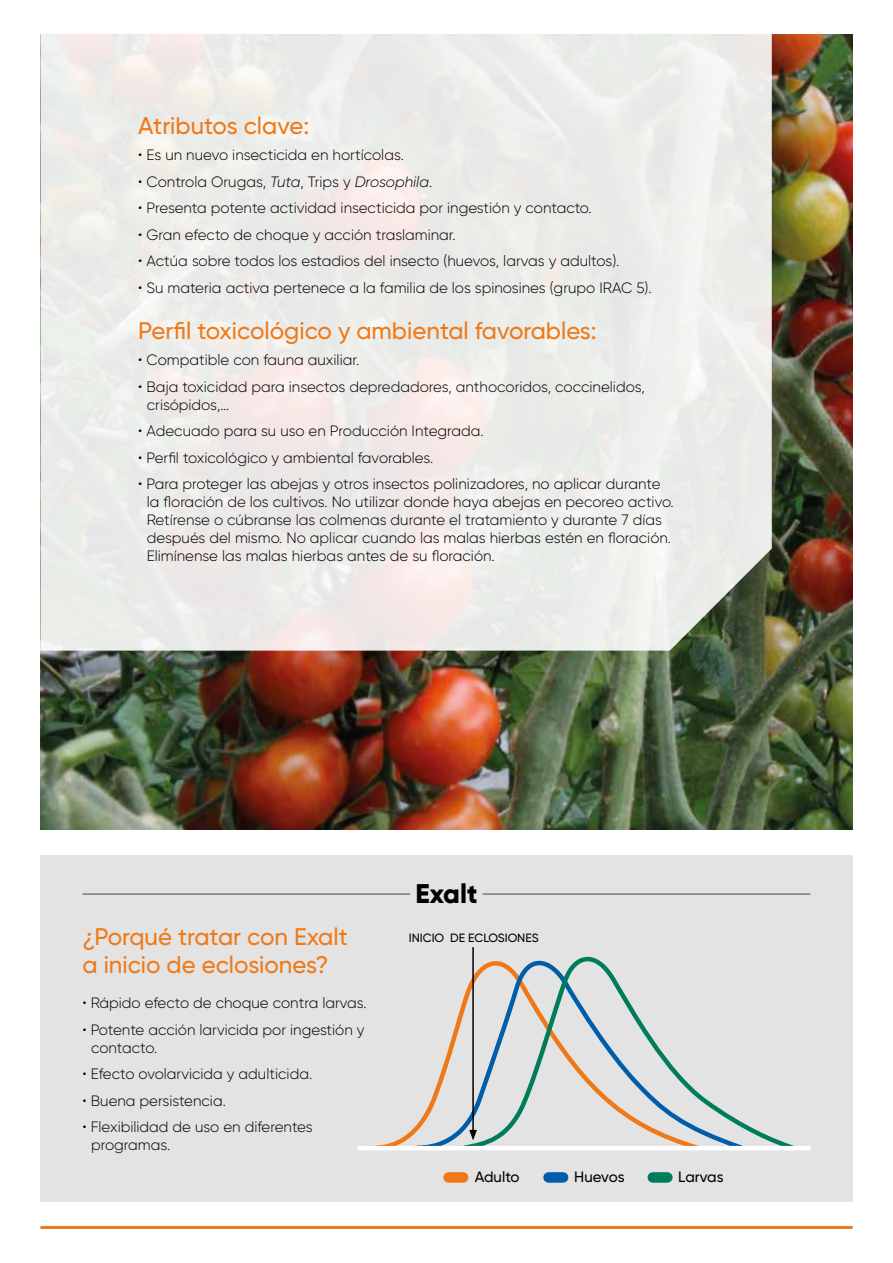
<style>
.page{position:relative;width:893px;height:1263px;background:#fff}
.page>*{position:absolute;margin:0;border:0;box-sizing:border-box;transform-origin:0 0}
.t1{font:800 27px "Gilroy";color:#000}
.t2{font:500 24px/28.8px "Gilroy";color:#ef7918}
.t3{font:300 15px/18px "Gilroy";color:#000}
.t4{font:500 15px "Gilroy";color:#000}
.t5{font:500 12px "Gilroy";color:#000}
.s1{font-style:italic}
</style>
<div class="page">
<div style="left:40px;top:855px;width:813px;height:346px;background:#e3e3e3"></div>
<img style="left:40px;top:34px;width:813px;height:796px">
<svg style="left:40px;top:34px;width:732px;height:617px;background:#eaeae7"></svg>
<svg style="left:412px;top:1013px;width:47px;height:138px"></svg>
<svg style="left:459px;top:956px;width:339px;height:195px"></svg>
<hr style="left:472px;top:947px;width:2px;height:185px;background:#000">
<svg style="left:469px;top:1130px;width:8px;height:10px"></svg>
<hr style="left:358px;top:1146px;width:452px;height:4px;background:#fff">
<div style="left:449px;top:1172px;width:14px;height:11px;background:#ef7918"></div>
<div style="left:548px;top:1172px;width:15px;height:11px;background:#005da9"></div>
<div style="left:653px;top:1172px;width:14px;height:11px;background:#007b5c"></div>
<hr style="left:483px;top:893px;width:327px;height:2px;background:#7c7b7b">
<hr style="left:82px;top:893px;width:328px;height:2px;background:#7c7b7b">
<hr style="left:40px;top:1226px;width:813px;height:3px;background:#ef7918">
<h2 class="t2" style="left:138px;top:111px;width:172px">Atributos clave:</h2>
<p class="t3" style="left:138px;top:146px;width:267px">• Es un nuevo insecticida en hortícolas.</p>
<p class="t3" style="left:138px;top:172px;width:295px">• Controla Orugas, <span class="s1">Tuta</span>, Trips y <span class="s1">Drosophila</span>.</p>
<p class="t3" style="left:138px;top:199px;width:455px">• Presenta potente actividad insecticida por ingestión y contacto.</p>
<p class="t3" style="left:138px;top:225px;width:319px">• Gran efecto de choque y acción traslaminar.</p>
<p class="t3" style="left:138px;top:252px;width:483px">• Actúa sobre todos los estadios del insecto (huevos, larvas y adultos).</p>
<p class="t3" style="left:138px;top:278px;width:515px">• Su materia activa pertenece a la familia de los spinosines (grupo IRAC 5).</p>
<h2 class="t2" style="left:138px;top:316px;width:460px">Perfil toxicológico y ambiental favorables:</h2>
<p class="t3" style="left:138px;top:351px;width:222px">• Compatible con fauna auxiliar.</p>
<p class="t3" style="left:147px;top:377px;width:499px;text-indent:-9px">• Baja toxicidad para insectos depredadores, anthocoridos, coccinelidos, crisópidos,…</p>
<p class="t3" style="left:138px;top:422px;width:347px">• Adecuado para su uso en Producción Integrada.</p>
<p class="t3" style="left:138px;top:448px;width:297px">• Perfil toxicológico y ambiental favorables.</p>
<p class="t3" style="left:147px;top:475px;width:528px;text-indent:-9px">• Para proteger las abejas y otros insectos polinizadores, no aplicar durante la floración de los cultivos. No utilizar donde haya abejas en pecoreo activo.<br>Retírense o cúbranse las colmenas durante el tratamiento y durante 7 días después del mismo. No aplicar cuando las malas hierbas estén en floración.<br>Elimínense las malas hierbas antes de su floración.</p>
<h2 class="t2" style="left:82px;top:921px;width:267px">¿Porqué tratar con Exalt a inicio de eclosiones?</h2>
<p class="t3" style="left:82px;top:994px;width:286px">• Rápido efecto de choque contra larvas.</p>
<p class="t3" style="left:91px;top:1020px;width:275px;text-indent:-9px">• Potente acción larvicida por ingestión y contacto.</p>
<p class="t3" style="left:82px;top:1065px;width:231px">• Efecto ovolarvicida y adulticida.</p>
<p class="t3" style="left:82px;top:1091px;width:145px">• Buena persistencia.</p>
<p class="t3" style="left:91px;top:1118px;width:223px;text-indent:-9px">• Flexibilidad de uso en diferentes programas.</p>
<h1 class="t1" style="left:415px;top:876px;width:63px">Exalt</h1>
<p class="t5" style="left:409px;top:930px;width:131px">INICIO DE ECLOSIONES</p>
<p class="t4" style="left:475px;top:1167px;width:47px">Adulto</p>
<p class="t4" style="left:574px;top:1167px;width:52px">Huevos</p>
<p class="t4" style="left:678px;top:1167px;width:47px">Larvas</p>
</div>
